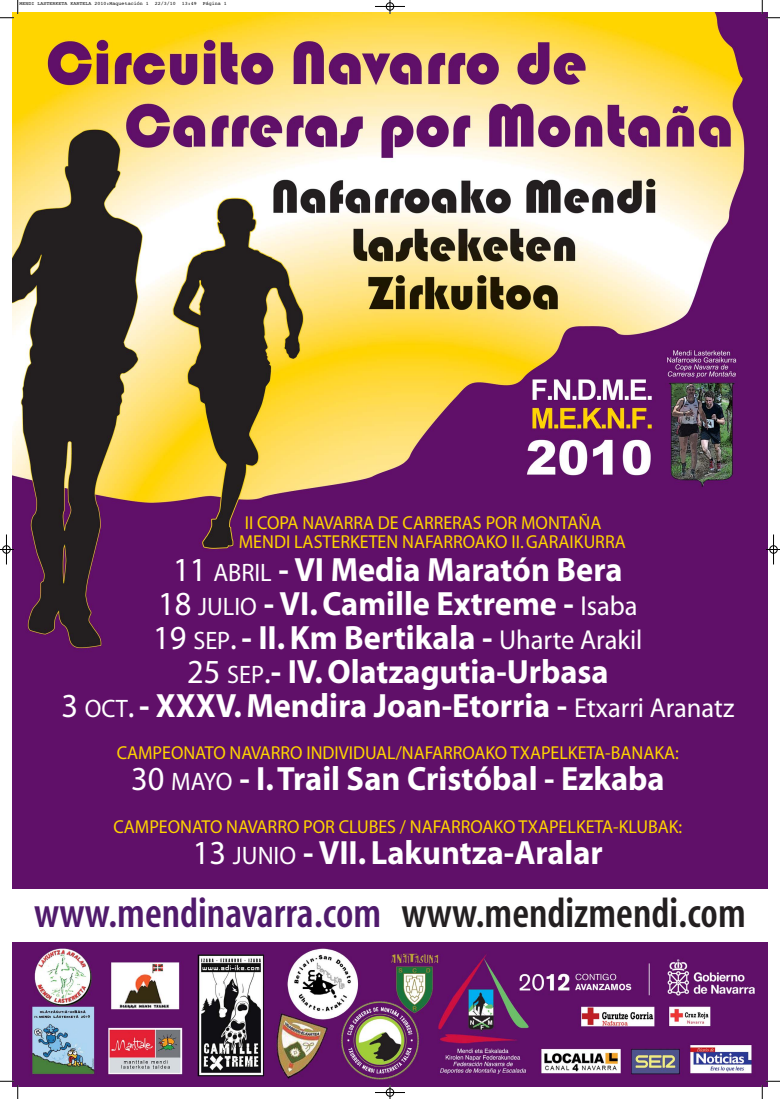
<style>
.page{position:relative;width:780px;height:1099px;background:#fff}
.page>*{position:absolute;margin:0;border:0;box-sizing:border-box;transform-origin:0 0}
.t1{font:600 condensed 42.5px "Myriad";color:#501a6c}
.t2{font:700 33.75px/33.8px "Myriad";color:#fff;text-align:center;scale:.96 1}
.t3{font:18.75px/18.8px "Myriad";color:#ffd400;scale:.96 1}
.t4{font:5px "Courier";color:#000}
.s1{font-weight:400}
.s2{font-weight:400;font-size:25.31px}
.s3{font-weight:400;font-size:27.5px}
.s4{color:#231f20}
</style>
<div class="page">
<img style="left:12px;top:12px;width:755px;height:876px">
<img style="left:12px;top:942px;width:755px;height:144px">
<svg style="left:0;top:0;width:19px;height:19px"></svg>
<svg style="left:762px;top:0;width:18px;height:19px"></svg>
<svg style="left:0;top:1081px;width:19px;height:17px"></svg>
<svg style="left:762px;top:1081px;width:18px;height:17px"></svg>
<hr style="left:375px;top:6px;width:30px;height:1px;background:#000">
<hr style="left:375px;top:1092px;width:30px;height:1px;background:#000">
<hr style="left:6px;top:534px;width:1px;height:30px;background:#000">
<hr style="left:773px;top:534px;width:1px;height:30px;background:#000">
<div style="left:386px;top:3px;width:8px;height:7px;border:1px solid #000;border-radius:50%"></div>
<div style="left:386px;top:1088px;width:8px;height:8px;border:1px solid #000;border-radius:50%"></div>
<div style="left:3px;top:545px;width:7px;height:8px;border:1px solid #000;border-radius:50%"></div>
<div style="left:769px;top:545px;width:8px;height:8px;border:1px solid #000;border-radius:50%"></div>
<p class="t4" style="left:20px;top:1px;width:208px">MENDI LASTERKETA KARTELA 2010:Maquetación 1 22/3/10 13:49 Página 1</p>
<p class="t3" style="left:239px;top:515px;width:404px;text-indent:6px">II COPA NAVARRA DE CARRERAS POR MONTAÑA<br>MENDI LASTERKETEN NAFARROAKO II. GARAIKURRA</p>
<p class="t2" style="left:61px;top:556px;width:702px"><span class="s1">11</span> <span class="s2">ABRIL</span> - VI Media Maratón Bera<br><span class="s1">18</span> <span class="s2">JULIO</span> - VI. Camille Extreme - <span class="s3">Isaba<br></span><span class="s1">19</span> <span class="s2">SEP</span><span class="s1">.</span> - II. Km Bertikala - <span class="s3">Uharte Arakil<br></span><span class="s1">25</span> <span class="s2">SEP</span><span class="s1">.</span>- IV. Olatzagutia-Urbasa<br><span class="s1">3</span> <span class="s2">OCT</span><span class="s1">.</span> - XXXV. Mendira Joan-Etorria - <span class="s3">Etxarri Aranatz</span></p>
<p class="t3" style="left:117px;top:745px;width:587px">CAMPEONATO NAVARRO INDIVIDUAL/NAFARROAKO TXAPELKETA-BANAKA:</p>
<p class="t2" style="left:131px;top:765px;width:557px"><span class="s1">30</span> <span class="s2">MAYO</span> - I. Trail San Cristóbal - Ezkaba</p>
<p class="t3" style="left:113px;top:819px;width:594px">CAMPEONATO NAVARRO POR CLUBES / NAFARROAKO TXAPELKETA-KLUBAK:</p>
<p class="t2" style="left:193px;top:839px;width:428px"><span class="s1">13</span> <span class="s2">JUNIO</span> - VII. Lakuntza-Aralar</p>
<p class="t1" style="left:34px;top:898px;width:713px">www.mendinavarra.com <span class="s4">www.mendizmendi.com</span></p>
</div>
